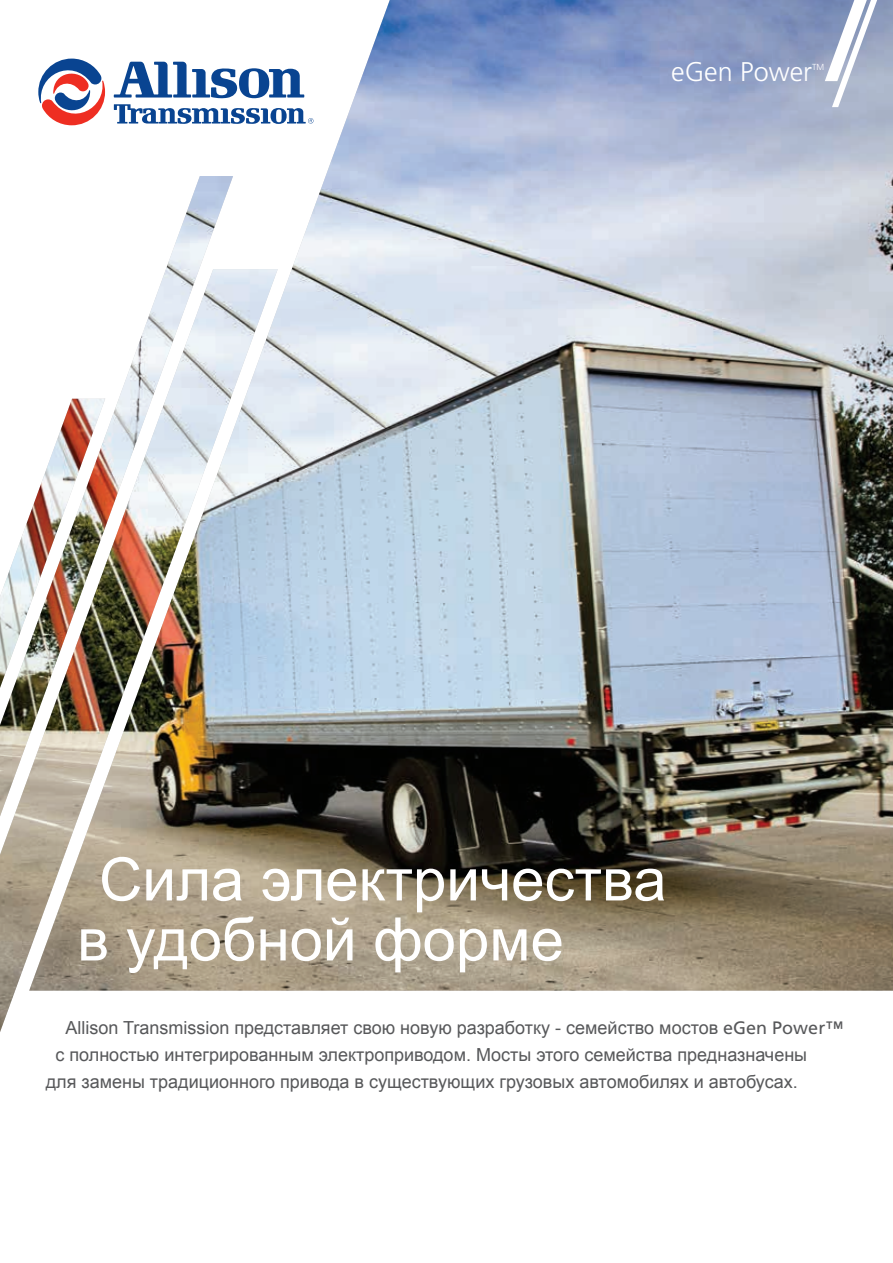
<style>
.page{position:relative;width:893px;height:1263px;background:#fff}
.page>*{position:absolute;margin:0;border:0;box-sizing:border-box;transform-origin:0 0}
.t1{font:60px/60px "Arial";color:#fff}
.t2{font:300 27px "Frutiger LT Pro";color:#fff}
.t3{font:18px "Arial";color:#57585a}
.t4{font:300 8.7px "Frutiger LT Pro";color:#fff}
.s1{font-family:"Frutiger"}
</style>
<div class="page">
<img style="left:113px;top:0;width:780px;height:991px">
<img style="left:0;top:269px;width:278px;height:763px">
<img style="left:0;top:176px;width:233px;height:640px">
<img style="left:0;top:399px;width:105px;height:289px">
<svg style="left:38px;top:58px;width:68px;height:68px"></svg>
<svg style="left:114px;top:62px;width:199px;height:62px"></svg>
<svg style="left:825px;top:0;width:52px;height:107px"></svg>
<h2 class="t2" style="left:671px;top:56px;width:143px">eGen Power</h2>
<p class="t4" style="left:812px;top:62px;width:14px">TM</p>
<h1 class="t1" style="left:77px;top:850px;width:591px;text-indent:22px">Сила электричества в удобной форме</h1>
<p class="t3" style="left:65px;top:1015px;width:779px">Allison Transmission представляет свою новую разработку - семейство мостов <span class="s1">eGen Power™</span></p>
<p class="t3" style="left:56px;top:1042px;width:753px">с полностью интегрированным электроприводом. Мосты этого семейства предназначены</p>
<p class="t3" style="left:46px;top:1069px;width:753px">для замены традиционного привода в существующих грузовых автомобилях и автобусах.</p>
</div>
